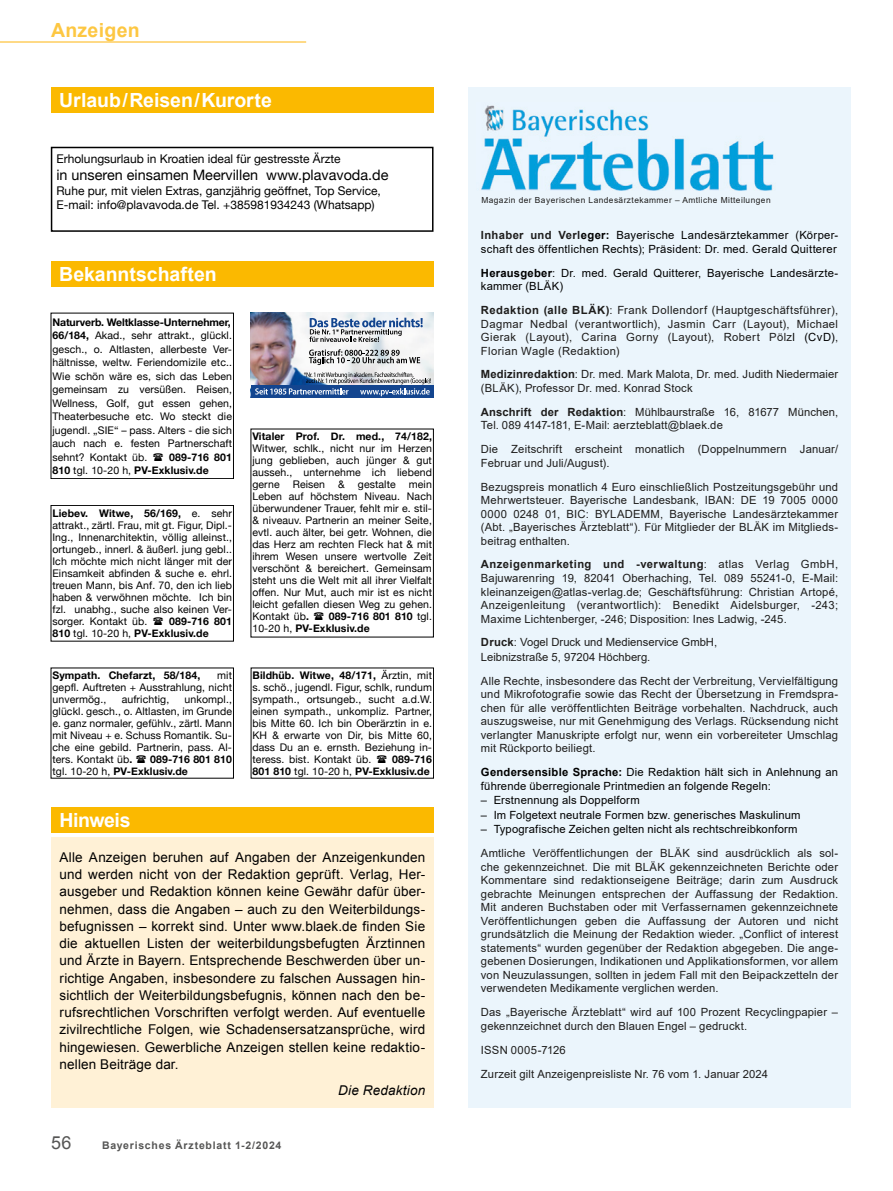
<style>
.page{position:relative;width:893px;height:1191px;background:#fff}
.page>*{position:absolute;margin:0;border:0;box-sizing:border-box;transform-origin:0 0}
.t1{font:700 19.5px "Arial";color:#fff}
.t2{font:700 19.5px "Arial";letter-spacing:.015em;color:#fdc742}
.t3{font:700 19.5px "Arial";letter-spacing:-.025em;color:#fff}
.t4{font:18px "Arial";color:#565655}
.t5{font:14.4px "Helvetica Neue";color:#000}
.t6{font:13.5px/17.2px "Arial";letter-spacing:.01em;color:#000;text-align:justify}
.t7{font:italic 13.5px "Arial";letter-spacing:.01em;color:#000}
.t8{font:12px/14.4px "Helvetica Neue";color:#000}
.t9{font:11.25px/13.5px "Arial";letter-spacing:.015em;color:#1e1d1c}
.t10{font:11.25px/13.5px "Arial";letter-spacing:.015em;color:#000}
.t11{font:10.5px/12px "Helvetica Neue";letter-spacing:.01em;color:#000;text-align:justify}
.t12{font:700 10.5px/12px "Helvetica Neue";letter-spacing:.01em;color:#000}
.t13{font:700 10.5px "Arial";letter-spacing:.075em;color:#565655}
.t14{font:8.4px "Arial";letter-spacing:.05em;color:#1e1d1c}
.s1{font-weight:700}
.s2{font-weight:400}
.s3{font-weight:700;color:#1e1d1c}
.s4{color:#000}
</style>
<div class="page">
<hr style="left:0;top:41px;width:306px;height:2px;background:#fece5f">
<div style="left:468px;top:87px;width:383px;height:1021px;background:#ebf5fc"></div>
<img style="left:481px;top:105px;width:293px;height:85px">
<div style="left:51px;top:87px;width:383px;height:26px;background:#fbb900"></div>
<div style="left:51px;top:147px;width:382px;height:85px;border:2px solid #000"></div>
<div style="left:51px;top:261px;width:383px;height:25px;background:#fbb900"></div>
<div style="left:51px;top:505px;width:183px;height:136px;border:1px solid #000"></div>
<div style="left:51px;top:313px;width:183px;height:166px;border:1px solid #000"></div>
<img style="left:251px;top:313px;width:183px;height:72px">
<div style="left:251px;top:385px;width:183px;height:13px;background:#13458f"></div>
<svg style="left:309px;top:318px;width:114px;height:24px"></svg>
<svg style="left:255px;top:372px;width:176px;height:24px"></svg>
<svg style="left:309px;top:349px;width:111px;height:16px"></svg>
<div style="left:51px;top:837px;width:383px;height:271px;background:#fff1d6"></div>
<div style="left:51px;top:807px;width:383px;height:26px;background:#fbb900"></div>
<h1 class="t2" style="left:51px;top:17px;width:90px">Anzeigen</h1>
<h1 class="t1" style="left:59px;top:87px;width:214px">Urlaub/Reisen/Kurorte</h1>
<p class="t8" style="left:56px;top:152px;width:286px">Erholungsurlaub in Kroatien ideal für gestresste Ärzte</p>
<p class="t5" style="left:56px;top:165px;width:334px">in unseren einsamen Meervillen www.plavavoda.de</p>
<p class="t8" style="left:56px;top:184px;width:326px">Ruhe pur, mit vielen Extras, ganzjährig geöffnet, Top Service,<br>E-mail: info@plavavoda.de Tel. +385981934243 (Whatsapp)</p>
<h1 class="t1" style="left:59px;top:261px;width:159px">Bekanntschaften</h1>
<p class="t11" style="left:52px;top:316px;width:181px;line-height:13.5px"><span class="s1">Naturverb. Weltklasse-Unternehmer, 66/184,</span> Akad., sehr attrakt., glückl. gesch., o. Altlasten, allerbeste Ver&shy;hältnisse, weltw. Feriendomizile etc..<br>Wie schön wäre es, sich das Leben gemeinsam zu versüßen. Reisen, Wellness, Golf, gut essen gehen, Theaterbesuche etc. Wo steckt die jugendl. „SIE“ – pass. Alters - die sich auch nach e. festen Partnerschaft sehnt? Kontakt üb.</p>
<p class="t12" style="left:52px;top:450px;width:181px;line-height:13.5px;text-indent:117px">089-716 801<br>810 <span class="s2">tgl. 10-20 h,</span> PV-Exklusiv.de</p>
<p class="t11" style="left:52px;top:507px;width:181px"><span class="s1">Liebev. Witwe, 56/169,</span> e. sehr attrakt., zärtl. Frau, mit gt. Figur, Dipl.- Ing., Innenarchitektin, völlig alleinst., ortungeb., innerl. &amp; äußerl. jung gebl..<br>Ich möchte mich nicht länger mit der Einsamkeit abfinden &amp; suche e. ehrl. treuen Mann, bis Anf. 70, den ich lieb haben &amp; verwöhnen möchte. Ich bin fzl. unabhg., suche also keinen Ver&shy;sorger. Kontakt üb.</p>
<p class="t12" style="left:52px;top:615px;width:181px;text-indent:117px">089-716 801<br>810 <span class="s2">tgl. 10-20 h,</span> PV-Exklusiv.de</p>
<p class="t12" style="left:52px;top:669px;width:149px">Sympath. Chefarzt, 58/184,</p>
<p class="t11" style="left:52px;top:669px;width:181px;text-indent:165px">mit gepfl. Auftreten + Ausstrahlung, nicht unvermög.,</p>
<p class="t11" style="left:122px;top:693px;width:49px">aufrichtig,</p>
<p class="t11" style="left:52px;top:693px;width:181px;text-indent:132px">unkompl., glückl. gesch., o. Altlasten, im Grunde e. ganz normaler, gefühlv., zärtl. Mann mit Niveau + e. Schuss Romantik. Su&shy;che eine gebild. Partnerin, pass. Al&shy;ters. Kontakt üb<span class="s1">.</span></p>
<p class="t12" style="left:52px;top:753px;width:181px;text-indent:98px">089-716 801 810 <span class="s2">tgl. 10-20 h,</span> PV-Exklusiv.de</p>
<h1 class="t3" style="left:60px;top:807px;width:72px">Hinweis</h1>
<p class="t12" style="left:252px;top:430px;width:181px">Vitaler Prof. Dr. med., 74/182,</p>
<p class="t11" style="left:252px;top:443px;width:181px">Witwer, schlk., nicht nur im Herzen jung geblieben, auch jünger &amp; gut ausseh., unternehme ich liebend gerne Reisen &amp; gestalte mein Leben auf höchstem Niveau. Nach überwundener Trauer, fehlt mir e. stil-&amp; niveauv. Partnerin an meiner Seite, evtl. auch älter, bei getr. Wohnen, die das Herz am rechten Fleck hat &amp; mit ihrem Wesen unsere wertvolle Zeit verschönt &amp; bereichert. Gemeinsam steht uns die Welt mit all ihrer Vielfalt offen. Nur Mut, auch mir ist es nicht leicht gefallen diesen Weg zu gehen.<br>Kontakt üb<span class="s1">.</span></p>
<p class="t12" style="left:252px;top:610px;width:181px;text-indent:77px">089-716 801 810 <span class="s2">tgl.<br>10-20 h,</span> PV-Exklusiv.de</p>
<p class="t11" style="left:253px;top:670px;width:181px"><span class="s1">Bildhüb. Witwe, 48/171,</span> Ärztin, mit s. schö., jugendl. Figur, schlk, rundum sympath., ortsungeb., sucht a.d.W. einen sympath., unkompliz. Partner, bis Mitte 60. Ich bin Oberärztin in e.<br>KH &amp; erwarte von Dir, bis Mitte 60, dass Du an e. ernsth. Beziehung in&shy;teress. bist. Kontakt üb.</p>
<p class="t12" style="left:253px;top:754px;width:181px;text-align:right">089-716<br>801 810 <span class="s2">tgl. 10-20 h,</span> PV-Exklusiv.de</p>
<p class="t6" style="left:60px;top:848px;width:367px">Alle Anzeigen beruhen auf Angaben der Anzeigenkunden und werden nicht von der Redaktion geprüft. Verlag, Her&shy;ausgeber und Redaktion können keine Gewähr dafür über&shy;nehmen, dass die Angaben – auch zu den Weiterbildungs&shy;befugnissen – korrekt sind. Unter www.blaek.de finden Sie die aktuellen Listen der weiterbildungsbefugten Ärztinnen und Ärzte in Bayern. Entsprechende Beschwerden über un&shy;richtige Angaben, insbesondere zu falschen Aussagen hin&shy;sichtlich der Weiterbildungsbefugnis, können nach den be&shy;rufsrechtlichen Vorschriften verfolgt werden. Auf eventuelle zivilrechtliche Folgen, wie Schadensersatzansprüche, wird hingewiesen. Gewerbliche Anzeigen stellen keine redaktio&shy;nellen Beiträge dar.</p>
<p class="t7" style="left:338px;top:1081px;width:88px">Die Redaktion</p>
<h2 class="t4" style="left:51px;top:1130px;width:22px">56</h2>
<p class="t13" style="left:102px;top:1138px;width:181px">Bayerisches Ärzteblatt 1-2/2024</p>
<p class="t14" style="left:481px;top:194px;width:291px">Magazin der Bayerischen Landesärztekammer – Amtliche Mitteilungen</p>
<p class="t10" style="left:481px;top:228px;width:359px"><span class="s3">Inhaber und Verl</span><span class="s1">eger:</span> Bayerische Landesärztekammer (Körper&shy;schaft des öffentlichen Rechts); Präsident: Dr. med. Gerald Quitterer</p>
<p class="t10" style="left:481px;top:266px;width:359px"><span class="s1">Herausgeber</span>: Dr. med. Gerald Quitterer, Bayerische Landesärzte&shy;kammer (BLÄK)</p>
<p class="t9" style="left:481px;top:303px;width:359px;text-align:justify"><span class="s1">Redaktion (alle BLÄK)</span>: Frank Dollendorf (Hauptgeschäftsführer), Dagmar Nedbal (verantwortlich), Jasmin Carr (Layout), Michael Gierak (Layout), Carina Gorny (Layout), Robert Pölz<span class="s4">l (CvD)</span>, Florian Wagle (Redaktion)</p>
<p class="t9" style="left:481px;top:368px;width:359px"><span class="s1">Medizinredaktion</span>: Dr. med. Mark Malota, Dr. med. Judith Niedermaier (BLÄK), Professor Dr. med. Konrad Stock</p>
<p class="t9" style="left:481px;top:405px;width:359px"><span class="s1">Anschrift der Redaktion</span>: Mühlbaurstraße 16, 81677 München,<br>Tel. 089 4147-181, E-Mail: aerzteblatt@blaek.de</p>
<p class="t9" style="left:481px;top:442px;width:359px">Die Zeitschrift erscheint monatlich (Doppelnummern Januar/<br>Februar und Juli/August).</p>
<p class="t9" style="left:481px;top:480px;width:359px;text-align:justify">Bezugspreis monatlich 4 Euro einschließlich Postzeitungsgebühr und Mehrwertsteuer. Bayerische Landesbank, IBAN: DE 19 7005 0000<br>0000 0248 01, BIC: BYLADEMM, Bayerische Landesärztekammer (Abt. „Bayerisches Ärzteblatt“). Für Mitglieder der BLÄK im Mitglieds&shy;beitrag enthalten.</p>
<p class="t9" style="left:481px;top:558px;width:359px;text-align:justify"><span class="s1">Anzeigenmarketing und -verwaltung</span>: atlas Verlag GmbH, Bajuwarenring 19, 82041 Oberhaching, Tel. 089 55241-0, E-Mail: kleinanzeigen@atlas-verlag.de; Geschäftsführung: Christian Artopé, Anzeigenleitung (verantwortlich): Benedikt Aidelsburger, -243; Maxime Lichtenberger, -246; Disposition: Ines Ladwig, -245.</p>
<p class="t9" style="left:481px;top:635px;width:238px;line-height:14.5px"><span class="s1">Druck</span>: Vogel Druck und Medienservice GmbH,<br>Leibnizstraße 5, 97204 Höchberg.</p>
<p class="t9" style="left:481px;top:674px;width:359px;text-align:justify">Alle Rechte, insbesondere das Recht der Verbreitung, Vervielfältigung und Mikrofotografie sowie das Recht der Übersetzung in Fremdspra&shy;chen für alle veröffentlichten Beiträge vorbehalten. Nachdruck, auch auszugsweise, nur mit Genehmigung des Verlags. Rücksendung nicht verlangter Manuskripte erfolgt nur, wenn ein vorbereiteter Umschlag mit Rückporto beiliegt.</p>
<p class="t10" style="left:481px;top:765px;width:359px"><span class="s1">Gendersensible Sprache:</span> Die Redaktion hält sich in Anlehnung an führende überregionale Printmedien an folgende Regeln:</p>
<p class="t10" style="left:481px;top:793px;width:160px">– Erstnennung als Doppelform</p>
<p class="t10" style="left:481px;top:808px;width:321px">– Im Folgetext neutrale Formen bzw. generisches Maskulinum</p>
<p class="t10" style="left:481px;top:822px;width:318px">– Typografische Zeichen gelten nicht als rechtschreibkonform</p>
<p class="t9" style="left:481px;top:846px;width:359px;text-align:justify">Amtliche Veröffentlichungen der BLÄK sind ausdrücklich als sol&shy;che gekennzeichnet. Die mit BLÄK gekennzeichneten Berichte oder Kommentare sind redaktionseigene Beiträge; darin zum Ausdruck gebrachte Meinungen entsprechen der Auffassung der Redaktion.<br>Mit anderen Buchstaben oder mit Verfassernamen gekennzeichnete Veröffentlichungen geben die Auffassung der Autoren und nicht grundsätzlich die Meinung der Redaktion wieder. „Conflict of interest statements“ wurden gegenüber der Redaktion abgegeben. Die ange&shy;gebenen Dosierungen, Indikationen und Applikationsformen, vor allem von Neuzulassungen, sollten in jedem Fall mit den Beipackzetteln der verwendeten Medikamente verglichen werden.</p>
<p class="t9" style="left:481px;top:1005px;width:359px">Das „Bayerische Ärzteblatt“ wird auf 100 Prozent Recyclingpapier – gekennzeichnet durch den Blauen Engel – gedruckt.</p>
<p class="t9" style="left:481px;top:1037px;width:289px;line-height:23.9px">ISSN 0005-7126<br>Zurzeit gilt Anzeigenpreisliste Nr. 76 vom 1. Januar 2024</p>
</div>
